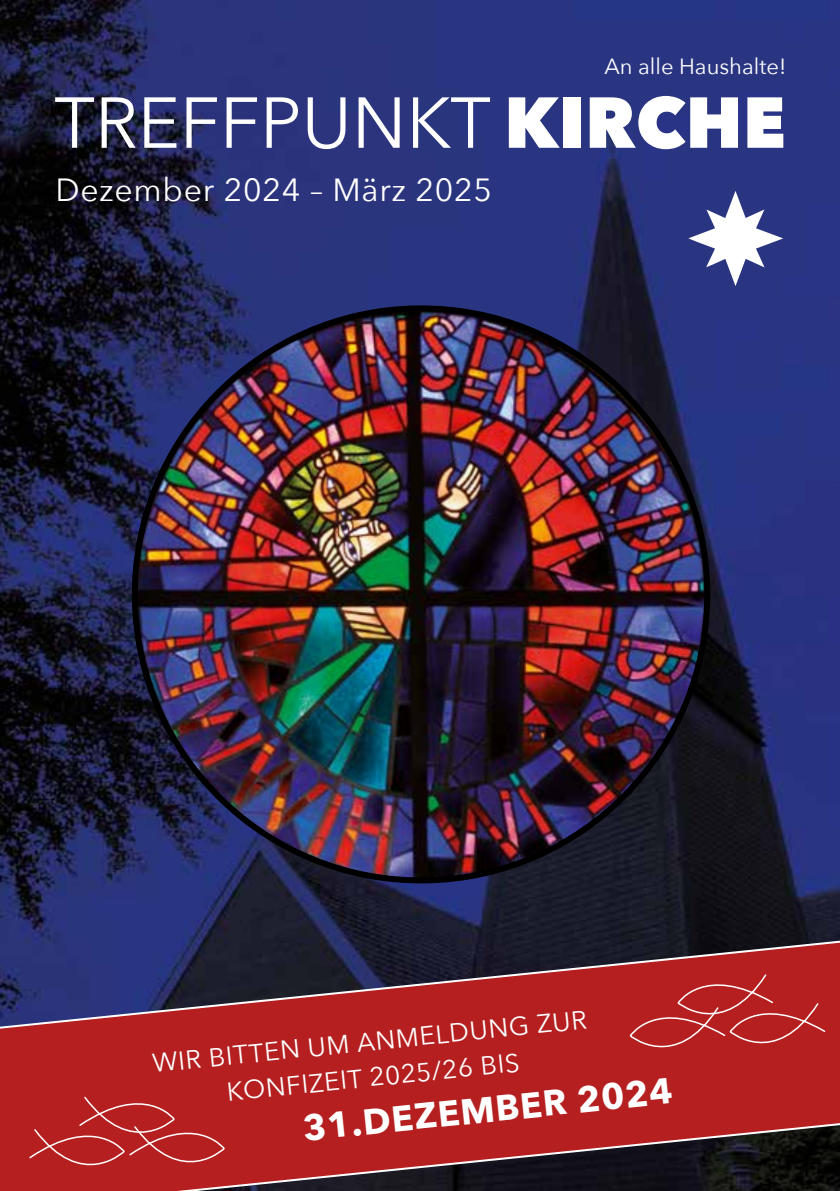
<style>
.page{position:relative;width:840px;height:1191px;background:#fff}
.page>*{position:absolute;margin:0;border:0;box-sizing:border-box;transform-origin:0 0}
.t1{font:71.2px "Avenir Next";color:#fff}
.t2{font:700 36px "Avenir Next";color:#fff}
.t3{font:32px "Avenir Next";letter-spacing:.025em;color:#fff}
.t4{font:26px/36px "Avenir Next";color:#fff;text-align:center}
.t5{font:22px "Avenir Next";color:#fff}
.s1{font-weight:800}
</style>
<div class="page">
<img style="left:0;top:0;width:839px;height:934px">
<img style="left:129px;top:305px;width:580px;height:581px">
<svg style="left:688px;top:191px;width:94px;height:95px"></svg>
<svg style="left:0;top:934px;width:839px;height:257px;background:#7e222b"></svg>
<svg style="left:628px;top:963px;width:198px;height:110px;background:#b82828"></svg>
<svg style="left:28px;top:1081px;width:197px;height:110px;background:#b82929"></svg>
<p class="t5" style="left:604px;top:48px;width:183px">An alle Haushalte!</p>
<h1 class="t1" style="left:54px;top:63px;width:732px">TREFFPUNKT <span class="s1">KIRCHE</span></h1>
<p class="t3" style="left:55px;top:163px;width:438px">Dezember 2024 – März 2025</p>
<p class="t4" style="left:150px;top:1045px;width:437px;rotate:-6deg">WIR BITTEN UM ANMELDUNG ZUR<br>KONFIZEIT 2025/26 BIS</p>
<h2 class="t2" style="left:300px;top:1097px;width:372px;rotate:-6deg">31.DEZEMBER 2024</h2>
</div>
